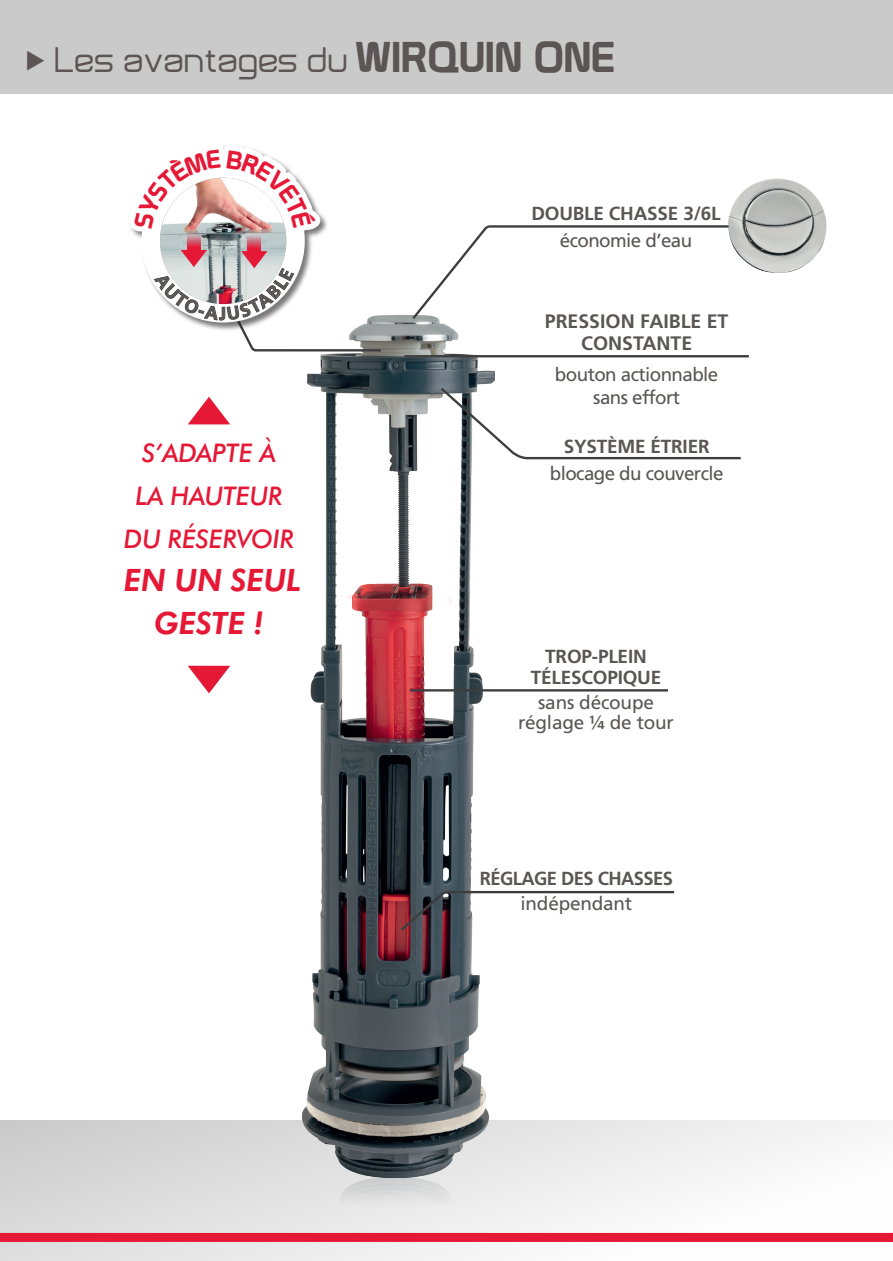
<style>
.page{position:relative;width:893px;height:1261px;background:#fff}
.page>*{position:absolute;margin:0;border:0;box-sizing:border-box;transform-origin:0 0}
.t1{font:33.75px "Not Just Groovy";letter-spacing:.02em;color:#5b5655}
.t2{font:italic 800 30.9px "Futura BT";letter-spacing:-.01em;color:#e51836}
.t3{font:italic 500 25.65px "Futura BT";letter-spacing:-.01em;color:#e51836}
.LES{font:700 19.5px/22.5px "Frutiger";color:#5b5655;text-align:center}
.t4{font:18.9px/22.6px "Frutiger";letter-spacing:-.03em;color:#5b5655;text-align:center}
.t5{font:700 18.9px/20.5px "Frutiger";letter-spacing:-.01em;color:#5b5655;text-align:center}
.t6{font:18.9px "Frutiger";letter-spacing:-.01em;color:#5b5655}
.t7{font:700 18.9px "Frutiger";letter-spacing:-.03em;color:#5b5655}
.t8{font:700 18px "Frutiger";color:#5b5655}
.s1{font-family:"Prototype";font-size:42px}
</style>
<div class="page">
<svg style="left:0;top:1120px;width:892px;height:140px"></svg>
<div style="left:0;top:0;width:893px;height:94px;background:#cbcaca"></div>
<div style="left:0;top:1232px;width:893px;height:9px;background:#e51836"></div>
<img style="left:201px;top:1165px;width:307px;height:95px">
<img style="left:302px;top:315px;width:193px;height:862px">
<svg style="left:410px;top:225px;width:315px;height:97px"></svg>
<svg style="left:398px;top:889px;width:277px;height:44px"></svg>
<img style="left:725px;top:178px;width:102px;height:95px">
<hr style="left:410px;top:689px;width:258px;height:2px;background:#3e3e3f">
<hr style="left:404px;top:355px;width:345px;height:2px;background:#3e3e3f">
<svg style="left:438px;top:385px;width:303px;height:75px"></svg>
<svg style="left:130px;top:146px;width:253px;height:727px"></svg>
<p class="t1" style="left:55px;top:40px;width:562px">Les avantages du <span class="s1">WIRQUIN ONE</span></p>
<p class="t8" style="left:219px;top:303px;width:9px">J</p>
<p class="t3" style="left:142px;top:437px;width:135px">S’ADAPTE À</p>
<p class="t3" style="left:136px;top:480px;width:148px">LA HAUTEUR</p>
<p class="t3" style="left:124px;top:523px;width:172px">DU RÉSERVOIR</p>
<p class="t2" style="left:124px;top:561px;width:179px">EN UN SEUL</p>
<p class="t2" style="left:154px;top:604px;width:111px">GESTE !</p>
<p class="t5" style="left:531px;top:203px;width:191px">DOUBLE CHASSE 3/6L</p>
<p class="t4" style="left:560px;top:229px;width:134px">économie d’eau</p>
<p class="LES" style="left:545px;top:310px;width:185px">PRESSION FAIBLE ET<br>CONSTANTE</p>
<p class="t4" style="left:555px;top:363px;width:165px">bouton actionnable sans effort</p>
<p class="t5" style="left:564px;top:436px;width:147px">SYSTÈME ÉTRIER</p>
<p class="t4" style="left:550px;top:462px;width:175px">blocage du couvercle</p>
<p class="t5" style="left:531px;top:646px;width:132px">TROP-PLEIN<br>TÉLESCOPIQUE</p>
<p class="t6" style="left:538px;top:691px;width:117px">sans découpe</p>
<p class="t6" style="left:518px;top:711px;width:157px">réglage ¼ de tour</p>
<p class="t7" style="left:480px;top:866px;width:195px">RÉGLAGE DES CHASSES</p>
<p class="t6" style="left:520px;top:891px;width:113px">indépendant</p>
</div>
